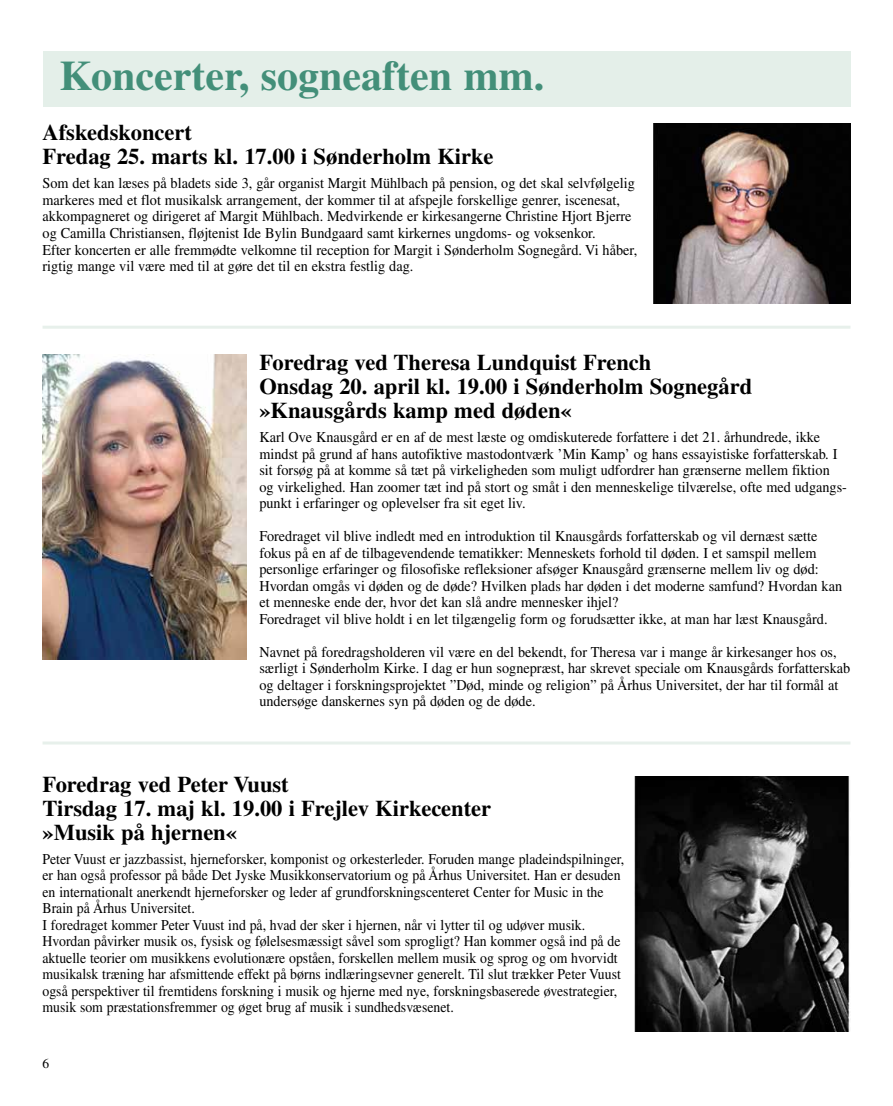
<style>
.page{position:relative;width:893px;height:1106px;background:#fff}
.page>*{position:absolute;margin:0;border:0;box-sizing:border-box;transform-origin:0 0}
.t1{font:700 42px "Times LT Std";color:#438f79}
.t2{font:700 22.5px/24px "Times LT Std";color:#000}
.t3{font:15px/16.5px "Times LT Std";color:#000;scale:.95 1}
.t4{font:15px/16.5px "Times LT Std";color:#000;scale:.92 1}
.t5{font:13.5px "Times LT Std";color:#000}
</style>
<div class="page">
<div style="left:43px;top:51px;width:807px;height:55px;background:#e4efe9"></div>
<img style="left:634px;top:776px;width:216px;height:255px">
<img style="left:653px;top:123px;width:197px;height:180px">
<img style="left:43px;top:354px;width:204px;height:306px">
<hr style="left:43px;top:326px;width:807px;height:3px;background:#e7f0eb">
<hr style="left:43px;top:741px;width:807px;height:3px;background:#e7f0eb">
<h1 class="t1" style="left:60px;top:51px;width:486px">Koncerter, sogneaften mm.</h1>
<h2 class="t2" style="left:43px;top:120px;width:452px">Afskedskoncert<br>Fredag 25. marts kl. 17.00 i Sønderholm Kirke</h2>
<p class="t3" style="left:43px;top:175px;width:627px">Som det kan læses på bladets side 3, går organist Margit Mühlbach på pension, og det skal selvfølgelig markeres med et flot musikalsk arrangement, der kommer til at afspejle forskellige genrer, iscenesat, akkompagneret og dirigeret af Margit Mühlbach. Medvirkende er kirkesangerne Christine Hjort Bjerre og Camilla Christiansen, fløjtenist Ide Bylin Bundgaard samt kirkernes ungdoms- og voksenkor.<br>Efter koncerten er alle fremmødte velkomne til reception for Margit i Sønderholm Sognegård. Vi håber, rigtig mange vil være med til at gøre det til en ekstra festlig dag.</p>
<h2 class="t2" style="left:259px;top:350px;width:494px">Foredrag ved Theresa Lundquist French<br>Onsdag 20. april kl. 19.00 i Sønderholm Sognegård »Knausgårds kamp med døden«</h2>
<p class="t3" style="left:259px;top:428px;width:620px">Karl Ove Knausgård er en af de mest læste og omdiskuterede forfattere i det 21. århundrede, ikke mindst på grund af hans autofiktive mastodontværk ’Min Kamp’ og hans essayistiske forfatterskab. I sit forsøg på at komme så tæt på virkeligheden som muligt udfordrer han grænserne mellem fiktion og virkelighed. Han zoomer tæt ind på stort og småt i den menneskelige tilværelse, ofte med udgangs&shy;punkt i erfaringer og oplevelser fra sit eget liv.</p>
<p class="t3" style="left:259px;top:527px;width:615px">Foredraget vil blive indledt med en introduktion til Knausgårds forfatterskab og vil dernæst sætte fokus på en af de tilbagevendende tematikker: Menneskets forhold til døden. I et samspil mellem personlige erfaringer og filosofiske refleksioner afsøger Knausgård grænserne mellem liv og død:<br>Hvordan omgås vi døden og de døde? Hvilken plads har døden i det moderne samfund? Hvordan kan et menneske ende der, hvor det kan slå andre mennesker ihjel?<br>Foredraget vil blive holdt i en let tilgængelig form og forudsætter ikke, at man har læst Knausgård.</p>
<p class="t3" style="left:259px;top:643px;width:624px">Navnet på foredragsholderen vil være en del bekendt, for Theresa var i mange år kirkesanger hos os, særligt i Sønderholm Kirke. I dag er hun sognepræst, har skrevet speciale om Knausgårds forfatterskab og deltager i forskningsprojektet ”Død, minde og religion” på Århus Universitet, der har til formål at undersøge danskernes syn på døden og de døde.</p>
<h2 class="t2" style="left:43px;top:771px;width:450px">Foredrag ved Peter Vuust<br>Tirsdag 17. maj kl. 19.00 i Frejlev Kirkecenter »Musik på hjernen«</h2>
<p class="t4" style="left:43px;top:850px;width:634px">Peter Vuust er jazzbassist, hjerneforsker, komponist og orkesterleder. Foruden mange pladeindspilninger, er han også professor på både Det Jyske Musikkonservatorium og på Århus Universitet. Han er desuden en internationalt anerkendt hjerneforsker og leder af grundforskningscenteret Center for Music in the Brain på Århus Universitet.<br>I foredraget kommer Peter Vuust ind på, hvad der sker i hjernen, når vi lytter til og udøver musik.<br>Hvordan påvirker musik os, fysisk og følelsesmæssigt såvel som sprogligt? Han kommer også ind på de aktuelle teorier om musikkens evolutionære opståen, forskellen mellem musik og sprog og om hvorvidt musikalsk træning har afsmittende effekt på børns indlæringsevner generelt. Til slut trækker Peter Vuust også perspektiver til fremtidens forskning i musik og hjerne med nye, forskningsbaserede øvestrategier, musik som præstationsfremmer og øget brug af musik i sundhedsvæsenet.</p>
<p class="t5" style="left:43px;top:1056px;width:8px">6</p>
</div>
